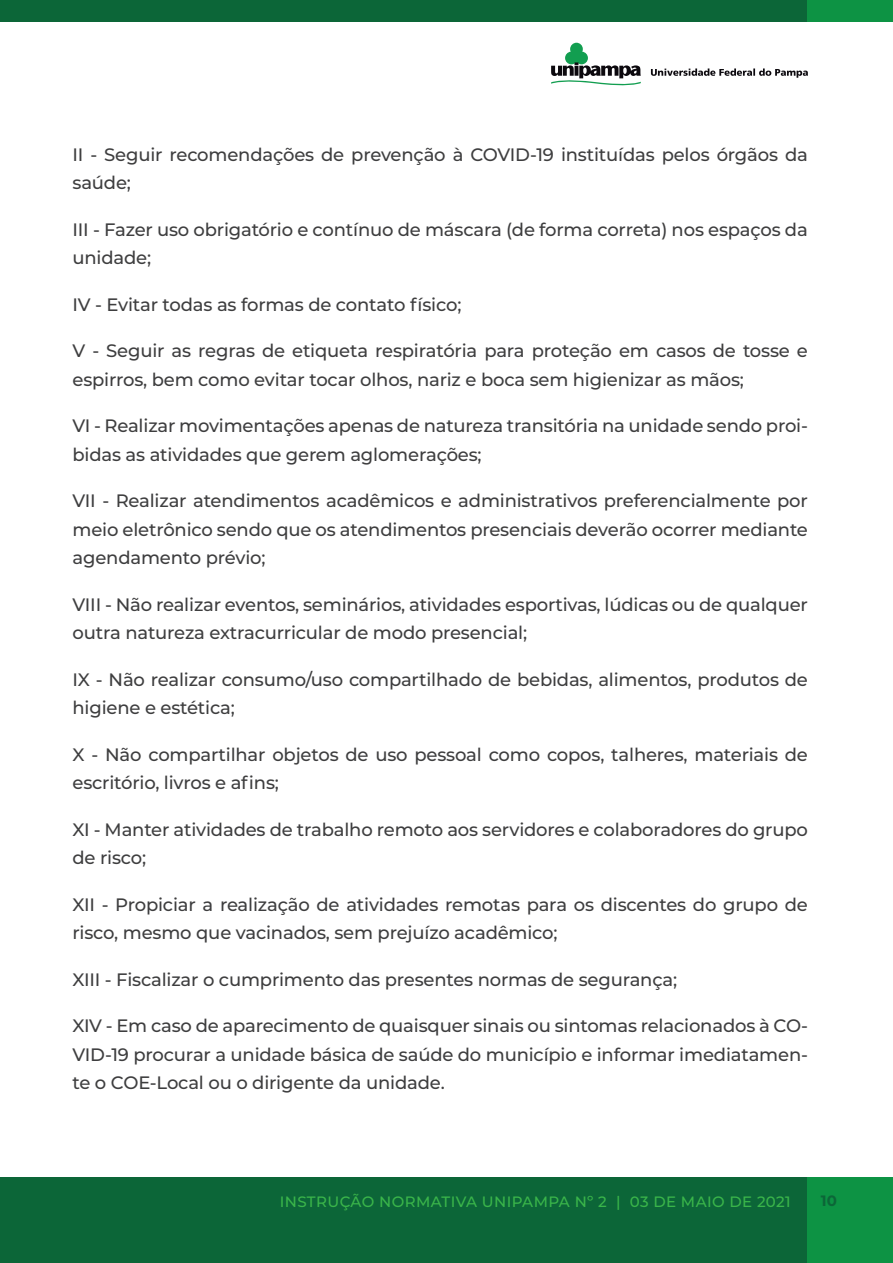
<style>
.page{position:relative;width:893px;height:1263px;background:#fff}
.page>*{position:absolute;margin:0;border:0;box-sizing:border-box;transform-origin:0 0}
.t1{font:500 18px/28.5px "Montserrat";letter-spacing:-.01em;color:#3e3e3f}
.t2{font:500 15px "Montserrat";letter-spacing:.025em;color:#3ab54a}
.t3{font:700 15px "Montserrat";color:#0c6638}
</style>
<div class="page">
<div style="left:0;top:1178px;width:808px;height:85px;background:#0c6638"></div>
<div style="left:808px;top:1178px;width:85px;height:85px;background:#0d9344"></div>
<div style="left:0;top:0;width:808px;height:21px;background:#0c6638"></div>
<div style="left:808px;top:0;width:85px;height:21px;background:#0d9344"></div>
<svg style="left:551px;top:43px;width:257px;height:43px"></svg>
<p class="t1" style="left:73px;top:139px;width:737px">II - Seguir recomendações de prevenção à COVID-19 instituídas pelos órgãos da saúde;</p>
<p class="t1" style="left:73px;top:214px;width:737px">III - Fazer uso obrigatório e contínuo de máscara (de forma correta) nos espaços da unidade;</p>
<p class="t1" style="left:73px;top:289px;width:390px">IV - Evitar todas as formas de contato físico;</p>
<p class="t1" style="left:73px;top:336px;width:737px">V - Seguir as regras de etiqueta respiratória para proteção em casos de tosse e espirros, bem como evitar tocar olhos, nariz e boca sem higienizar as mãos;</p>
<p class="t1" style="left:73px;top:411px;width:737px">VI - Realizar movimentações apenas de natureza transitória na unidade sendo proi&shy;bidas as atividades que gerem aglomerações;</p>
<p class="t1" style="left:73px;top:486px;width:737px;text-align:justify">VII - Realizar atendimentos acadêmicos e administrativos preferencialmente por meio eletrônico sendo que os atendimentos presenciais deverão ocorrer mediante agendamento prévio;</p>
<p class="t1" style="left:73px;top:589px;width:737px">VIII - Não realizar eventos, seminários, atividades esportivas, lúdicas ou de qualquer outra natureza extracurricular de modo presencial;</p>
<p class="t1" style="left:73px;top:664px;width:737px">IX - Não realizar consumo/uso compartilhado de bebidas, alimentos, produtos de higiene e estética;</p>
<p class="t1" style="left:73px;top:739px;width:737px">X - Não compartilhar objetos de uso pessoal como copos, talheres, materiais de escritório, livros e afins;</p>
<p class="t1" style="left:73px;top:814px;width:737px">XI - Manter atividades de trabalho remoto aos servidores e colaboradores do grupo de risco;</p>
<p class="t1" style="left:73px;top:889px;width:737px">XII - Propiciar a realização de atividades remotas para os discentes do grupo de risco, mesmo que vacinados, sem prejuízo acadêmico;</p>
<p class="t1" style="left:73px;top:964px;width:606px">XIII - Fiscalizar o cumprimento das presentes normas de segurança;</p>
<p class="t1" style="left:73px;top:1011px;width:737px;text-align:justify">XIV - Em caso de aparecimento de quaisquer sinais ou sintomas relacionados à CO-VID-19 procurar a unidade básica de saúde do município e informar imediatamen&shy;te o COE-Local ou o dirigente da unidade.</p>
<p class="t2" style="left:280px;top:1191px;width:512px">INSTRUÇÃO NORMATIVA UNIPAMPA Nº 2 | 03 DE MAIO DE 2021</p>
<p class="t3" style="left:821px;top:1190px;width:18px">10</p>
</div>
